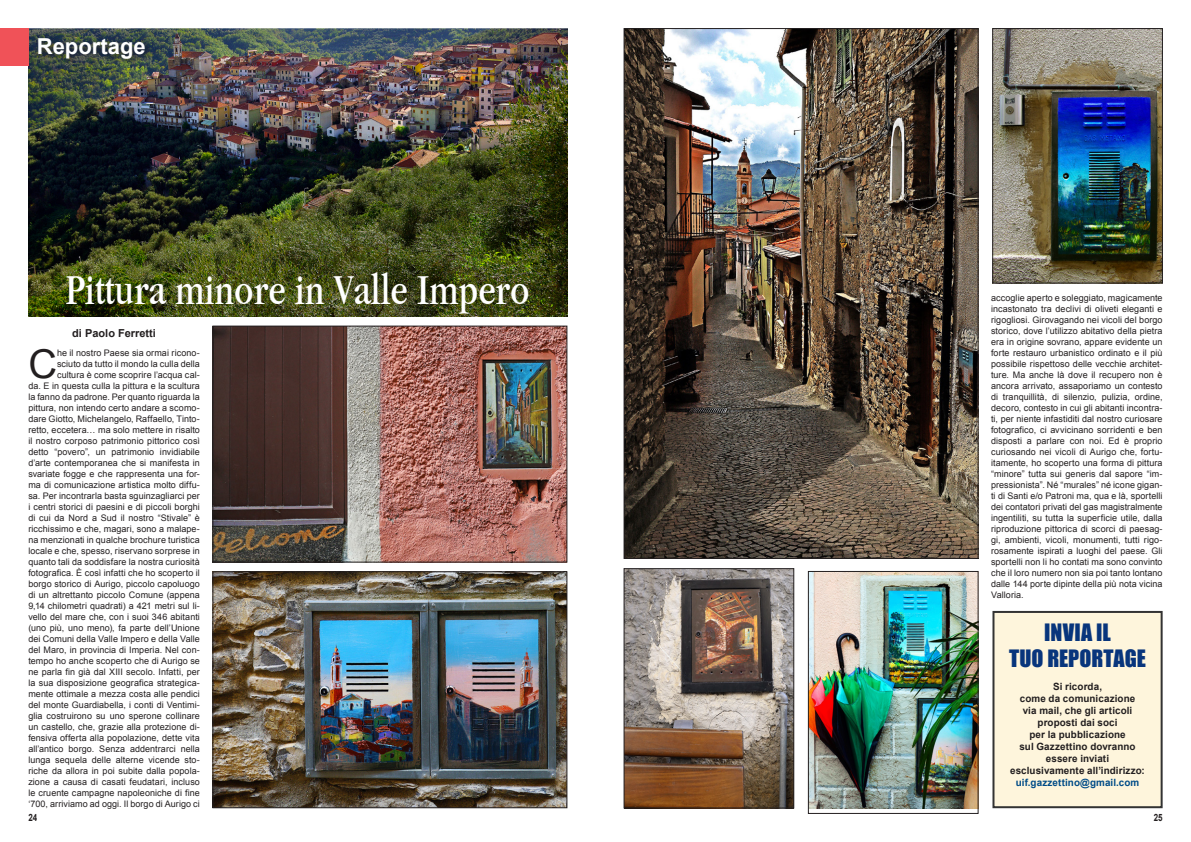
<style>
.page{position:relative;width:1191px;height:842px;background:#fff}
.page>*{position:absolute;margin:0;border:0;box-sizing:border-box;transform-origin:0 0}
.gazzettino_ok{font:condensed 44.4px "Garamond Book Condensed S Si";color:#fff}
.gazzettino_ok-2{font:39.7px "Arial";color:#231f20}
.gazzettino_ok-3{font:22px "Impact";letter-spacing:.005em;color:#08357c}
.Normale{font:700 22px "Arial";color:#fff}
.Normale-2{font:700 11px "Arial";color:#231f20}
.gazzettino_ok-4{font:700 10px/12px "Arial";letter-spacing:.01em;color:#231f20;text-align:center}
.gazzettino_ok-5{font:700 10px "Arial";letter-spacing:.01em;color:#231f20;scale:.8 1}
.gazzettino_ok-6{font:9px/11px "Arial";letter-spacing:.005em;color:#231f20;text-align:right}
.s1{color:#004b87}
</style>
<div class="page">
<img style="left:215px;top:328px;width:350px;height:232px">
<div style="left:213px;top:326px;width:354px;height:236px;border:1px solid #231f20"></div>
<img style="left:626px;top:30px;width:350px;height:527px">
<img style="left:994px;top:30px;width:166px;height:251px">
<div style="left:992px;top:28px;width:170px;height:255px;border:1px solid #231f20"></div>
<img style="left:810px;top:573px;width:166px;height:235px">
<div style="left:808px;top:571px;width:170px;height:243px;border:1px solid #231f20"></div>
<img style="left:626px;top:570px;width:166px;height:236px">
<div style="left:624px;top:568px;width:170px;height:240px;border:1px solid #231f20"></div>
<img style="left:215px;top:573px;width:350px;height:233px">
<div style="left:213px;top:571px;width:354px;height:237px;border:1px solid #231f20"></div>
<img style="left:28px;top:28px;width:539px;height:289px">
<div style="left:0;top:28px;width:28px;height:38px;background:#f05258"></div>
<div style="left:35px;top:35px;width:118px;height:32px;background:#231f20;opacity:.75"></div>
<div style="left:992px;top:611px;width:170px;height:197px;background:#fef5dc;border:2px solid #333"></div>
<p class="Normale" style="left:37px;top:32px;width:110px">Reportage</p>
<p class="gazzettino_ok" style="left:66px;top:264px;width:465px">Pittura minore in Valle Impero</p>
<p class="Normale-2" style="left:72px;top:326px;width:85px">di Paolo Ferretti</p>
<p class="gazzettino_ok-2" style="left:28px;top:338px;width:30px">C</p>
<p class="gazzettino_ok-6" style="left:28px;top:347px;width:173px">he il nostro Paese sia ormai ricono-<br>sciuto da tutto il mondo la culla della cultura è come scoprire l’acqua cal-<br>da. E in questa culla la pittura e la scultura la fanno da padrone. Per quanto riguarda la pittura, non intendo certo andare a scomo&shy;dare Giotto, Michelangelo, Raffaello, Tinto&shy;retto, eccetera… ma solo mettere in risalto il nostro corposo patrimonio pittorico così detto “povero”, un patrimonio invidiabile d’arte contemporanea che si manifesta in svariate fogge e che rappresenta una for&shy;ma di comunicazione artistica molto diffu&shy;sa. Per incontrarla basta sguinzagliarci per i centri storici di paesini e di piccoli borghi di cui da Nord a Sud il nostro “Stivale” è ricchissimo e che, magari, sono a malape&shy;na menzionati in qualche brochure turistica locale e che, spesso, riservano sorprese in quanto tali da soddisfare la nostra curiosità fotografica. È così infatti che ho scoperto il borgo storico di Aurigo, piccolo capoluogo di un altrettanto piccolo Comune (appena 9,14 chilometri quadrati) a 421 metri sul li&shy;vello del mare che, con i suoi 346 abitanti (uno più, uno meno), fa parte dell’Unione dei Comuni della Valle Impero e della Valle del Maro, in provincia di Imperia. Nel con&shy;tempo ho anche scoperto che di Aurigo se ne parla fin già dal XIII secolo. Infatti, per la sua disposizione geografica strategica&shy;mente ottimale a mezza costa alle pendici del monte Guardiabella, i conti di Ventimi&shy;glia costruirono su uno sperone collinare un castello, che, grazie alla protezione di&shy;fensiva offerta alla popolazione, dette vita all’antico borgo. Senza addentrarci nella lunga sequela delle alterne vicende sto&shy;riche da allora in poi subite dalla popola&shy;zione a causa di casati feudatari, incluso le cruente campagne napoleoniche di fine ‘700, arriviamo ad oggi. Il borgo di Aurigo ci</p>
<p class="gazzettino_ok-6" style="left:991px;top:293px;width:173px;text-align:justify">accoglie aperto e soleggiato, magicamente incastonato tra declivi di oliveti eleganti e rigogliosi. Girovagando nei vicoli del borgo storico, dove l’utilizzo abitativo della pietra era in origine sovrano, appare evidente un forte restauro urbanistico ordinato e il più possibile rispettoso delle vecchie architet&shy;ture. Ma anche là dove il recupero non è ancora arrivato, assaporiamo un contesto di tranquillità, di silenzio, pulizia, ordine, decoro, contesto in cui gli abitanti incontra&shy;ti, per niente infastiditi dal nostro curiosare fotografico, ci avvicinano sorridenti e ben disposti a parlare con noi. Ed è proprio curiosando nei vicoli di Aurigo che, fortu&shy;itamente, ho scoperto una forma di pittura “minore” tutta sui generis dal sapore “im&shy;pressionista”. Né “murales” né icone gigan&shy;ti di Santi e/o Patroni ma, qua e là, sportelli dei contatori privati del gas magistralmente ingentiliti, su tutta la superficie utile, dalla riproduzione pittorica di scorci di paesag&shy;gi, ambienti, vicoli, monumenti, tutti rigo&shy;rosamente ispirati a luoghi del paese. Gli sportelli non li ho contati ma sono convinto che il loro numero non sia poi tanto lontano dalle 144 porte dipinte della più nota vicina Valloria.</p>
<p class="gazzettino_ok-3" style="left:1044px;top:615px;width:68px">INVIA IL</p>
<p class="gazzettino_ok-3" style="left:1009px;top:642px;width:138px">TUO REPORTAGE</p>
<p class="gazzettino_ok-4" style="left:1053px;top:681px;width:50px">Si ricorda,</p>
<p class="gazzettino_ok-4" style="left:1019px;top:693px;width:117px">come da comunicazione</p>
<p class="gazzettino_ok-4" style="left:1022px;top:705px;width:111px">via mail, che gli articoli</p>
<p class="gazzettino_ok-4" style="left:1037px;top:717px;width:81px">proposti dai soci</p>
<p class="gazzettino_ok-4" style="left:1029px;top:729px;width:98px">per la pubblicazione</p>
<p class="gazzettino_ok-4" style="left:1019px;top:741px;width:118px">sul Gazzettino dovranno</p>
<p class="gazzettino_ok-4" style="left:1046px;top:753px;width:65px">essere inviati</p>
<p class="gazzettino_ok-4" style="left:1010px;top:765px;width:136px">esclusivamente all’indirizzo: <span class="s1">uif.gazzettino@gmail.com</span></p>
<p class="gazzettino_ok-5" style="left:28px;top:811px;width:13px">24</p>
<p class="gazzettino_ok-5" style="left:1153px;top:811px;width:13px">25</p>
</div>
